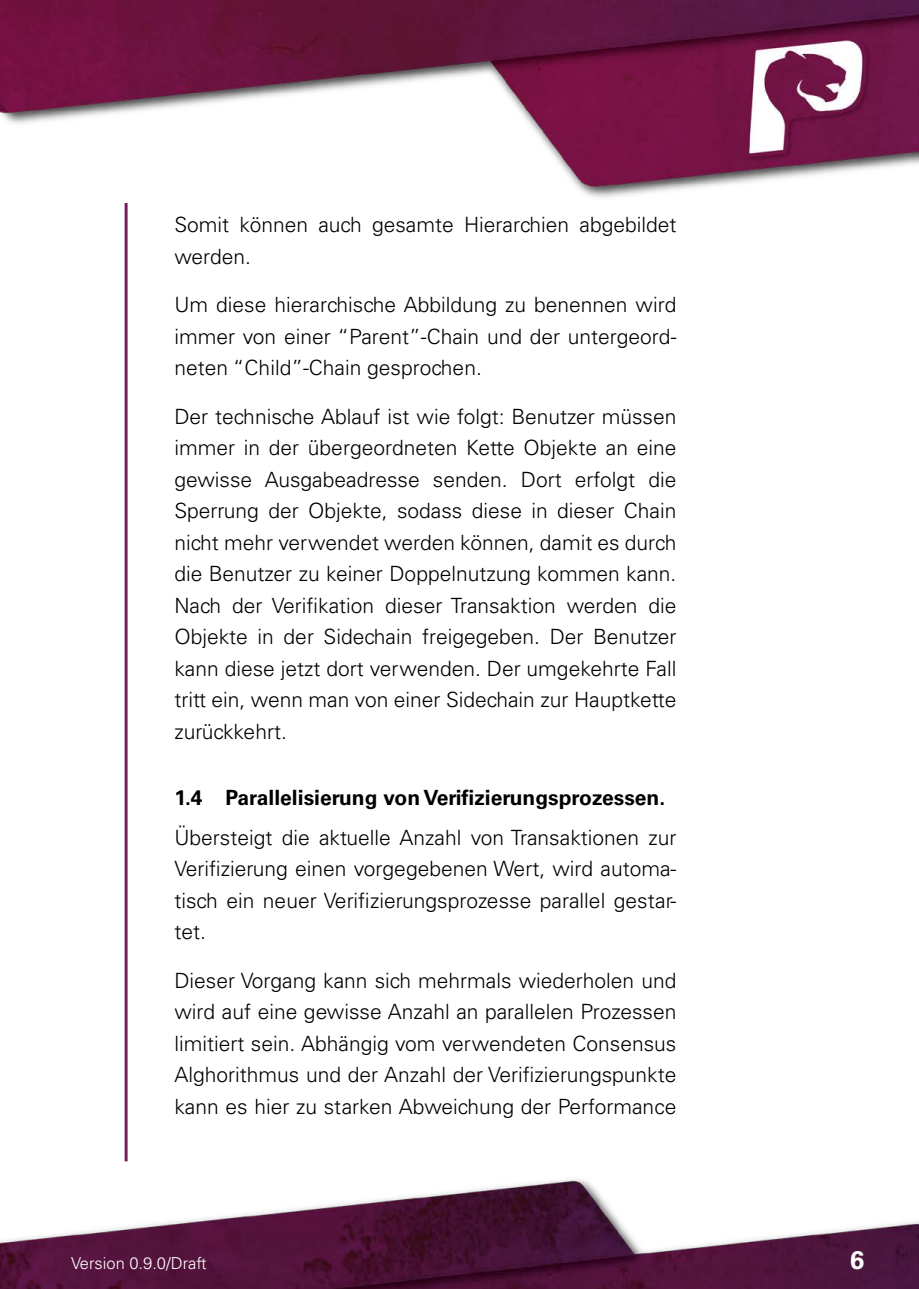
<style>
.page{position:relative;width:919px;height:1289px;background:#fff}
.page>*{position:absolute;margin:0;border:0;box-sizing:border-box;transform-origin:0 0}
.t1{font:700 25.5px "Univers LT Std";color:#fff}
.t2{font:300 21px/31.5px "Univers LT Std";color:#000;text-align:justify}
.t3{font:700 21px "Univers LT Std";color:#000}
.t4{font:300 16.5px "Univers LT Std";color:#fff}
</style>
<div class="page">
<img style="left:0;top:0;width:918px;height:1288px">
<p class="t2" style="left:174px;top:209px;width:503px">Somit können auch gesamte Hierarchien abgebildet werden.</p>
<p class="t2" style="left:174px;top:289px;width:503px">Um diese hierarchische Abbildung zu benennen wird immer von einer “Parent”-Chain und der untergeord&shy;neten “Child”-Chain gesprochen.</p>
<p class="t2" style="left:174px;top:400px;width:503px">Der technische Ablauf ist wie folgt: Benutzer müssen immer in der übergeordneten Kette Objekte an eine gewisse Ausgabeadresse senden. Dort erfolgt die Sperrung der Objekte, sodass diese in dieser Chain nicht mehr verwendet werden können, damit es durch die Benutzer zu keiner Doppelnutzung kommen kann.<br>Nach der Verifikation dieser Transaktion werden die Objekte in der Sidechain freigegeben. Der Benutzer kann diese jetzt dort verwenden. Der umgekehrte Fall tritt ein, wenn man von einer Sidechain zur Hauptkette zurückkehrt.</p>
<p class="t3" style="left:174px;top:784px;width:492px">1.4 Parallelisierung von Verifizierungsprozessen.</p>
<p class="t2" style="left:174px;top:821px;width:503px">Übersteigt die aktuelle Anzahl von Transaktionen zur Verifizierung einen vorgegebenen Wert, wird automa&shy;tisch ein neuer Verifizierungsprozesse parallel gestar&shy;tet.</p>
<p class="t2" style="left:174px;top:964px;width:503px">Dieser Vorgang kann sich mehrmals wiederholen und wird auf eine gewisse Anzahl an parallelen Prozessen limitiert sein. Abhängig vom verwendeten Consensus Alghorithmus und der Anzahl der Verifizierungspunkte kann es hier zu starken Abweichung der Performance</p>
<p class="t4" style="left:71px;top:1253px;width:137px">Version 0.9.0/Draft</p>
<p class="t1" style="left:850px;top:1245px;width:16px">6</p>
</div>
